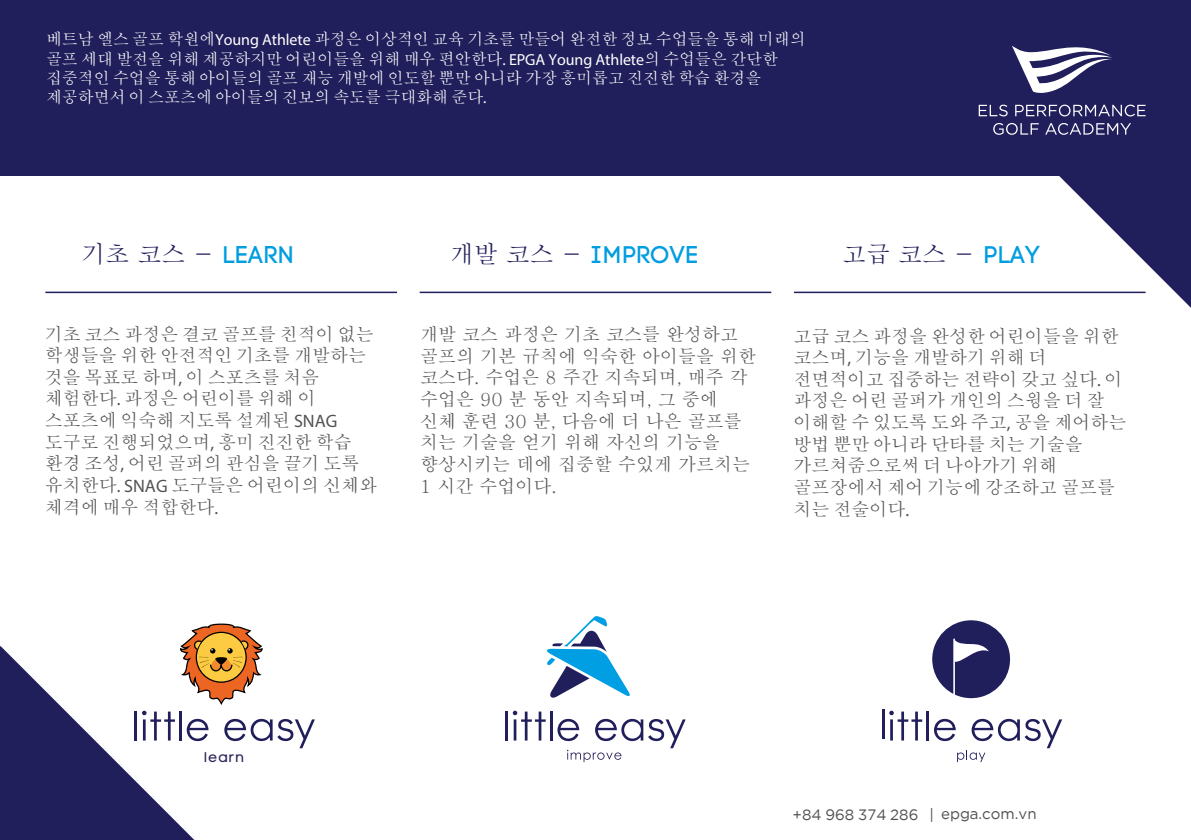
<style>
.page{position:relative;width:1191px;height:840px;background:#fff}
.page>*{position:absolute;margin:0;border:0;box-sizing:border-box;transform-origin:0 0}
.t1{font:500 24px "Adobe Myungjo Std";color:#201e5b}
.t2{font:24px "Code Pro LC";color:#009de0}
.t3{font:500 18px/21.6px "Adobe Myungjo Std";color:#525251}
.t4{font:500 16px/19.2px "Adobe Myungjo Std";letter-spacing:-.005em;color:#fff}
.t5{font:15px "VNF Gotham";color:#525251}
.t6{font:14px "Code Pro LC";letter-spacing:.05em;color:#2a245a}
.s1{font-family:"Myriad Pro";font-weight:400}
.s2{font-family:"Code Pro LC";font-weight:400;color:#009de0}
.s3{font-family:"Adobe Myungjo Std";font-weight:500;color:#201e5b}
</style>
<div class="page">
<svg style="left:883px;top:176px;width:308px;height:132px"></svg>
<div style="left:0;top:0;width:1191px;height:176px;background:#201e5b"></div>
<svg style="left:978px;top:105px;width:29px;height:11px"></svg>
<svg style="left:1015px;top:104px;width:130px;height:12px"></svg>
<svg style="left:993px;top:123px;width:45px;height:12px"></svg>
<svg style="left:1045px;top:123px;width:86px;height:12px"></svg>
<svg style="left:1012px;top:45px;width:100px;height:48px"></svg>
<hr style="left:794px;top:291px;width:351px;height:2px;background:#201e5b">
<hr style="left:45px;top:291px;width:352px;height:2px;background:#201e5b">
<hr style="left:420px;top:291px;width:351px;height:2px;background:#201e5b">
<hr style="left:882px;top:709px;width:2px;height:29px;background:#201e5b">
<svg style="left:889px;top:710px;width:33px;height:30px"></svg>
<hr style="left:926px;top:710px;width:3px;height:30px;background:#201e5b">
<svg style="left:934px;top:718px;width:128px;height:43px"></svg>
<svg style="left:932px;top:620px;width:78px;height:77px"></svg>
<hr style="left:505px;top:711px;width:3px;height:29px;background:#201e5b">
<svg style="left:513px;top:710px;width:32px;height:30px"></svg>
<hr style="left:550px;top:710px;width:2px;height:30px;background:#201e5b">
<svg style="left:557px;top:718px;width:128px;height:43px"></svg>
<svg style="left:547px;top:616px;width:83px;height:81px"></svg>
<svg style="left:0;top:623px;width:315px;height:216px"></svg>
<hr style="left:135px;top:711px;width:2px;height:29px;background:#201e5b">
<p class="t4" style="left:46px;top:30px;width:761px">베트남 엘스 골프 학원에<span class="s1">Young Athlete</span> 과정은 이상적인 교육 기초를 만들어 완전한 정보 수업들을 통해 미래의 골프 세대 발전을 위해 제공하지만 어린이들을 위해 매우 편안한다<span class="s1">. EPGA Young Athlete</span>의 수업들은 간단한 집중적인 수업을 통해 아이들의 골프 재능 개발에 인도할 뿐만 아니라 가장 흥미롭고 진진한 학습 환경을 제공하면서 이 스포츠에 아이들의 진보의 속도를 극대화해 준다<span class="s1">.</span></p>
<h1 class="t1" style="left:81px;top:241px;width:214px">기초 코스 - <span class="s2">LEARN</span></h1>
<h1 class="t2" style="left:450px;top:240px;width:250px"><span class="s3">개발 코스 -</span> IMPROVE</h1>
<h1 class="t1" style="left:842px;top:241px;width:199px">고급 코스 - <span class="s2">PLAY</span></h1>
<p class="t3" style="left:45px;top:323px;width:334px">기초 코스 과정은 결코 골프를 친적이 없는 학생들을 위한 안전적인 기초를 개발하는 것을 목표로 하며<span class="s1">,</span> 이 스포츠를 처음 체험한다<span class="s1">.</span> 과정은 어린이를 위해 이 스포츠에 익숙해 지도록 설계된 <span class="s1">SNAG </span>도구로 진행되었으며<span class="s1">,</span> 흥미 진진한 학습 환경 조성<span class="s1">,</span> 어린 골퍼의 관심을 끌기 도록 유치한다<span class="s1">. SNAG</span> 도구들은 어린이의 신체와 체격에 매우 적합한다<span class="s1">.</span></p>
<p class="t3" style="left:420px;top:323px;width:337px">개발 코스 과정은 기초 코스를 완성하고 골프의 기본 규칙에 익숙한 아이들을 위한 코스다. 수업은 8 주간 지속되며, 매주 각 수업은 90 분 동안 지속되며, 그 중에 신체 훈련 30 분, 다음에 더 나은 골프를 치는 기술을 얻기 위해 자신의 기능을 향상시키는 데에 집중할 수있게 가르치는<br>1 시간 수업이다.</p>
<p class="t3" style="left:793px;top:325px;width:334px">고급 코스 과정을 완성한 어린이들을 위한 코스며<span class="s1">,</span> 기능을 개발하기 위해 더 전면적이고 집중하는 전략이 갖고 싶다<span class="s1">.</span> 이 과정은 어린 골퍼가 개인의 스윙을 더 잘 이해할 수 있도록 도와 주고<span class="s1">,</span> 공을 제어하는 방법 뿐만 아니라 단타를 치는 기술을 가르쳐줌으로써 더 나아가기 위해 골프장에서 제어 기능에 강조하고 골프를 치는 전술이다<span class="s1">.</span></p>
<p class="t6" style="left:204px;top:748px;width:42px">learn</p>
<p class="t5" style="left:792px;top:803px;width:245px">+84 968 374 286 | epga.com.vn</p>
</div>
